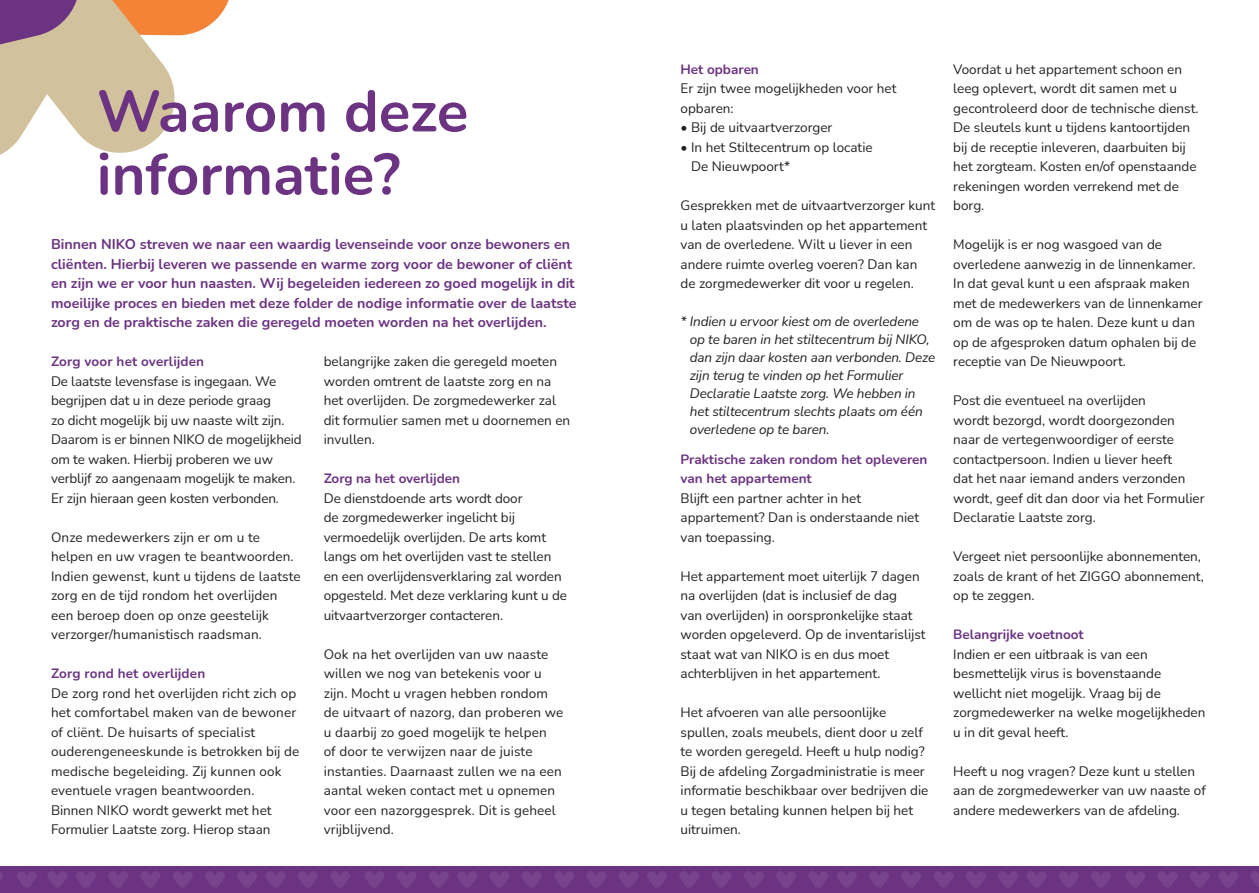
<style>
.page{position:relative;width:1259px;height:893px;background:#fff}
.page>*{position:absolute;margin:0;border:0;box-sizing:border-box;transform-origin:0 0}
.t1{font:700 58.05px "Nunito";color:#6b3381}
.t2{font:700 14.25px/19.5px "Nunito";color:#6b3381}
.t3{font:13.5px/19.5px "Nunito";color:#231f20}
.t4{font:italic 13.5px/18px "Nunito";letter-spacing:-.01em;color:#231f20}
.t5{font:700 13.5px/19.5px "Nunito";color:#6b3381}
</style>
<div class="page">
<div style="left:0;top:866px;width:1259px;height:27px;background:#6b3381"></div>
<svg style="left:47px;top:871px;width:20px;height:17px"></svg>
<svg style="left:17px;top:871px;width:20px;height:17px"></svg>
<svg style="left:0;top:872px;width:3px;height:8px"></svg>
<svg style="left:140px;top:871px;width:20px;height:17px"></svg>
<svg style="left:108px;top:871px;width:20px;height:17px"></svg>
<svg style="left:76px;top:871px;width:20px;height:17px"></svg>
<svg style="left:237px;top:871px;width:20px;height:17px"></svg>
<svg style="left:205px;top:871px;width:20px;height:17px"></svg>
<svg style="left:173px;top:871px;width:20px;height:17px"></svg>
<svg style="left:330px;top:871px;width:20px;height:17px"></svg>
<svg style="left:298px;top:871px;width:20px;height:17px"></svg>
<svg style="left:266px;top:871px;width:20px;height:17px"></svg>
<svg style="left:429px;top:871px;width:20px;height:17px"></svg>
<svg style="left:397px;top:871px;width:19px;height:17px"></svg>
<svg style="left:364px;top:871px;width:20px;height:17px"></svg>
<svg style="left:522px;top:871px;width:20px;height:17px"></svg>
<svg style="left:490px;top:871px;width:19px;height:17px"></svg>
<svg style="left:457px;top:871px;width:20px;height:17px"></svg>
<svg style="left:619px;top:871px;width:19px;height:17px"></svg>
<svg style="left:586px;top:871px;width:20px;height:17px"></svg>
<svg style="left:554px;top:871px;width:20px;height:17px"></svg>
<svg style="left:712px;top:871px;width:19px;height:17px"></svg>
<svg style="left:679px;top:871px;width:20px;height:17px"></svg>
<svg style="left:647px;top:871px;width:20px;height:17px"></svg>
<svg style="left:808px;top:871px;width:20px;height:17px"></svg>
<svg style="left:776px;top:871px;width:20px;height:17px"></svg>
<svg style="left:744px;top:871px;width:20px;height:17px"></svg>
<svg style="left:901px;top:871px;width:20px;height:17px"></svg>
<svg style="left:869px;top:871px;width:20px;height:17px"></svg>
<svg style="left:837px;top:871px;width:20px;height:17px"></svg>
<svg style="left:998px;top:871px;width:20px;height:17px"></svg>
<svg style="left:966px;top:871px;width:20px;height:17px"></svg>
<svg style="left:934px;top:871px;width:20px;height:17px"></svg>
<svg style="left:1091px;top:871px;width:20px;height:17px"></svg>
<svg style="left:1059px;top:871px;width:20px;height:17px"></svg>
<svg style="left:1027px;top:871px;width:20px;height:17px"></svg>
<svg style="left:1190px;top:871px;width:20px;height:17px"></svg>
<svg style="left:1158px;top:871px;width:19px;height:17px"></svg>
<svg style="left:1125px;top:871px;width:20px;height:17px"></svg>
<svg style="left:1250px;top:871px;width:9px;height:16px"></svg>
<svg style="left:1218px;top:871px;width:20px;height:17px"></svg>
<svg style="left:0;top:0;width:229px;height:155px"></svg>
<p class="t1" style="left:97px;top:70px;width:373px">Waarom deze</p>
<p class="t1" style="left:97px;top:133px;width:305px">informatie?</p>
<p class="t2" style="left:51px;top:234px;width:527px">Binnen NIKO streven we naar een waardig levenseinde voor onze bewoners en cliënten. Hierbij leveren we passende en warme zorg voor de bewoner of cliënt en zijn we er voor hun naasten. Wij begeleiden iedereen zo goed mogelijk in dit moeilijke proces en bieden met deze folder de nodige informatie over de laatste zorg en de praktische zaken die geregeld moeten worden na het overlijden.</p>
<p class="t5" style="left:51px;top:351px;width:155px">Zorg voor het overlijden</p>
<p class="t3" style="left:51px;top:371px;width:252px">De laatste levensfase is ingegaan. We begrijpen dat u in deze periode graag<br>zo dicht mogelijk bij uw naaste wilt zijn.<br>Daarom is er binnen NIKO de mogelijkheid om te waken. Hierbij proberen we uw verblijf zo aangenaam mogelijk te maken.<br>Er zijn hieraan geen kosten verbonden.</p>
<p class="t3" style="left:51px;top:527px;width:251px">Onze medewerkers zijn er om u te helpen en uw vragen te beantwoorden.<br>Indien gewenst, kunt u tijdens de laatste zorg en de tijd rondom het overlijden een beroep doen op onze geestelijk verzorger/humanistisch raadsman.</p>
<p class="t5" style="left:51px;top:663px;width:156px">Zorg rond het overlijden</p>
<p class="t3" style="left:51px;top:683px;width:250px">De zorg rond het overlijden richt zich op het comfortabel maken van de bewoner of cliënt. De huisarts of specialist ouderengeneeskunde is betrokken bij de medische begeleiding. Zij kunnen ook eventuele vragen beantwoorden.</p>
<p class="t3" style="left:51px;top:800px;width:222px">Binnen NIKO wordt gewerkt met het<br>Formulier Laatste zorg. Hierop staan</p>
<p class="t3" style="left:324px;top:351px;width:248px">belangrijke zaken die geregeld moeten worden omtrent de laatste zorg en na het overlijden. De zorgmedewerker zal dit formulier samen met u doornemen en invullen.</p>
<p class="t5" style="left:324px;top:468px;width:138px">Zorg na het overlijden</p>
<p class="t3" style="left:324px;top:488px;width:245px">De dienstdoende arts wordt door<br>de zorgmedewerker ingelicht bij vermoedelijk overlijden. De arts komt langs om het overlijden vast te stellen en een overlijdensverklaring zal worden opgesteld. Met deze verklaring kunt u de uitvaartverzorger contacteren.</p>
<p class="t3" style="left:324px;top:644px;width:241px">Ook na het overlijden van uw naaste willen we nog van betekenis voor u zijn. Mocht u vragen hebben rondom de uitvaart of nazorg, dan proberen we u daarbij zo goed mogelijk te helpen<br>of door te verwijzen naar de juiste instanties. Daarnaast zullen we na een aantal weken contact met u opnemen voor een nazorggesprek. Dit is geheel vrijblijvend.</p>
<p class="t5" style="left:680px;top:59px;width:80px">Het opbaren</p>
<p class="t3" style="left:680px;top:78px;width:217px">Er zijn twee mogelijkheden voor het opbaren:</p>
<p class="t3" style="left:680px;top:117px;width:153px">• Bij de uitvaartverzorger</p>
<p class="t3" style="left:691px;top:137px;width:183px;text-indent:-11px">• In het Stiltecentrum op locatie<br>De Nieuwpoort*</p>
<p class="t3" style="left:680px;top:195px;width:256px">Gesprekken met de uitvaartverzorger kunt u laten plaatsvinden op het appartement van de overledene. Wilt u liever in een andere ruimte overleg voeren? Dan kan de zorgmedewerker dit voor u regelen.</p>
<p class="t4" style="left:690px;top:311px;width:247px;text-indent:-9px">* Indien u ervoor kiest om de overledene op te baren in het stiltecentrum bij NIKO, dan zijn daar kosten aan verbonden. Deze zijn terug te vinden op het Formulier Declaratie Laatste zorg. We hebben in het stiltecentrum slechts plaats om één overledene op te baren.</p>
<p class="t5" style="left:680px;top:449px;width:248px">Praktische zaken rondom het opleveren van het appartement</p>
<p class="t3" style="left:680px;top:488px;width:240px">Blijft een partner achter in het appartement? Dan is onderstaande niet van toepassing.</p>
<p class="t3" style="left:680px;top:566px;width:246px">Het appartement moet uiterlijk 7 dagen na overlijden (dat is inclusief de dag<br>van overlijden) in oorspronkelijke staat worden opgeleverd. Op de inventarislijst staat wat van NIKO is en dus moet achterblijven in het appartement.</p>
<p class="t3" style="left:680px;top:702px;width:249px">Het afvoeren van alle persoonlijke spullen, zoals meubels, dient door u zelf te worden geregeld. Heeft u hulp nodig?<br>Bij de afdeling Zorgadministratie is meer informatie beschikbaar over bedrijven die u tegen betaling kunnen helpen bij het uitruimen.</p>
<p class="t3" style="left:953px;top:59px;width:247px">Voordat u het appartement schoon en leeg oplevert, wordt dit samen met u gecontroleerd door de technische dienst.<br>De sleutels kunt u tijdens kantoortijden bij de receptie inleveren, daarbuiten bij het zorgteam. Kosten en/of openstaande rekeningen worden verrekend met de borg.</p>
<p class="t3" style="left:953px;top:234px;width:251px">Mogelijk is er nog wasgoed van de overledene aanwezig in de linnenkamer.<br>In dat geval kunt u een afspraak maken met de medewerkers van de linnenkamer om de was op te halen. Deze kunt u dan op de afgesproken datum ophalen bij de receptie van De Nieuwpoort.</p>
<p class="t3" style="left:953px;top:390px;width:253px">Post die eventueel na overlijden<br>wordt bezorgd, wordt doorgezonden naar de vertegenwoordiger of eerste contactpersoon. Indien u liever heeft<br>dat het naar iemand anders verzonden wordt, geef dit dan door via het Formulier Declaratie Laatste zorg.</p>
<p class="t3" style="left:953px;top:546px;width:252px">Vergeet niet persoonlijke abonnementen, zoals de krant of het ZIGGO abonnement, op te zeggen.</p>
<p class="t5" style="left:953px;top:624px;width:132px">Belangrijke voetnoot</p>
<p class="t3" style="left:953px;top:644px;width:254px">Indien er een uitbraak is van een besmettelijk virus is bovenstaande wellicht niet mogelijk. Vraag bij de zorgmedewerker na welke mogelijkheden u in dit geval heeft.</p>
<p class="t3" style="left:953px;top:761px;width:254px">Heeft u nog vragen? Deze kunt u stellen aan de zorgmedewerker van uw naaste of andere medewerkers van de afdeling.</p>
</div>
